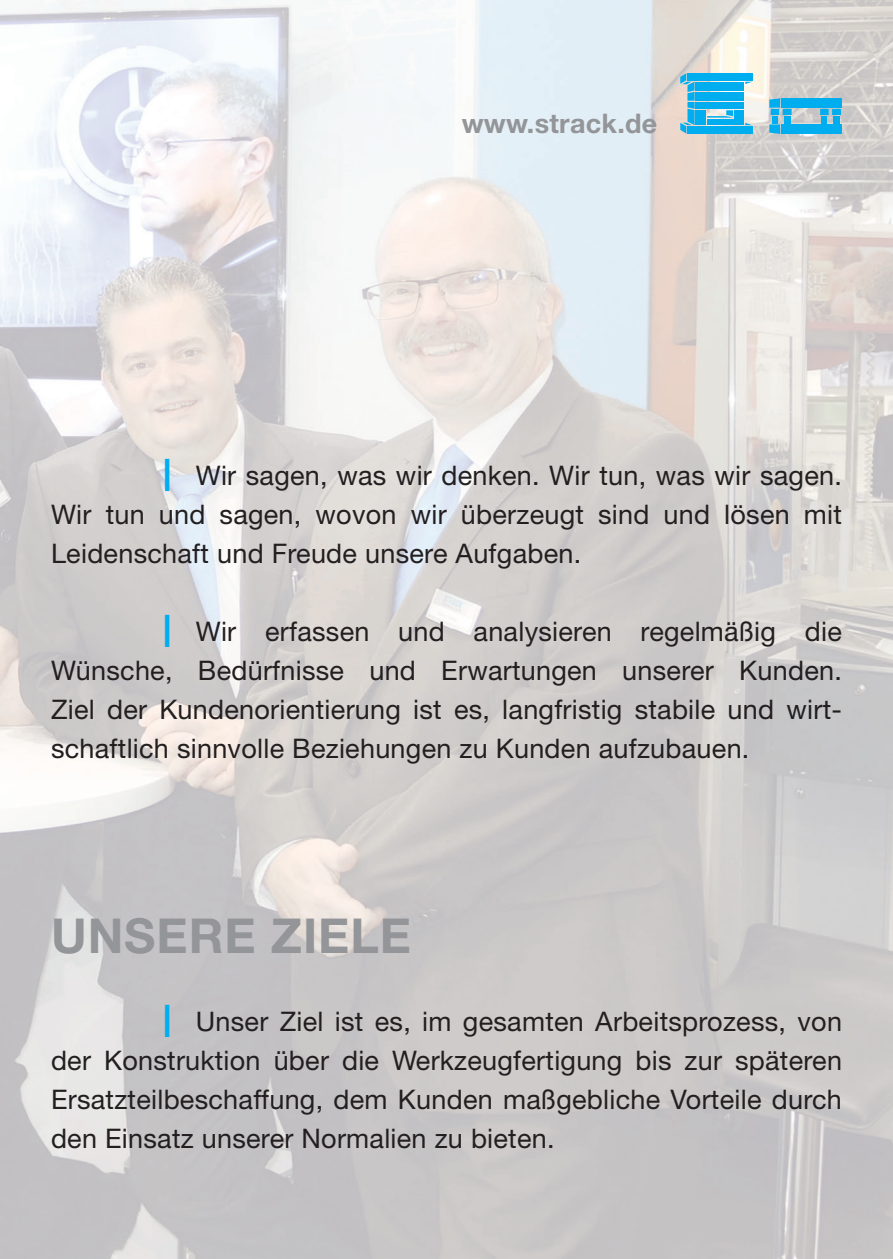
<style>
.page{position:relative;width:893px;height:1259px;background:#fff}
.page>*{position:absolute;margin:0;border:0;box-sizing:border-box;transform-origin:0 0}
.t1{font:700 48px "Helvetica Neue LT Std";letter-spacing:.02em;color:#939598}
.t2{font:27px/39px "Helvetica Neue LT Std";letter-spacing:.01em;color:#231f20;text-align:justify}
.t3{font:700 27px "Helvetica Neue LT Std";letter-spacing:.01em;color:#939598}
.s1{font-size:45px;color:#00aeef}
</style>
<div class="page">
<img style="left:0;top:0;width:893px;height:1259px">
<div style="left:784px;top:116px;width:6px;height:7px;background:#00aeef"></div>
<div style="left:772px;top:116px;width:6px;height:7px;background:#00aeef"></div>
<div style="left:833px;top:116px;width:6px;height:7px;background:#00aeef"></div>
<div style="left:821px;top:116px;width:6px;height:7px;background:#00aeef"></div>
<svg style="left:820px;top:109px;width:21px;height:6px"></svg>
<div style="left:781px;top:124px;width:61px;height:10px;background:#00aeef"></div>
<svg style="left:769px;top:124px;width:11px;height:10px"></svg>
<div style="left:781px;top:98px;width:61px;height:10px;background:#00aeef"></div>
<svg style="left:769px;top:98px;width:23px;height:17px"></svg>
<div style="left:687px;top:126px;width:66px;height:8px;background:#00aeef"></div>
<svg style="left:745px;top:123px;width:7px;height:2px"></svg>
<div style="left:687px;top:73px;width:66px;height:7px;background:#00aeef"></div>
<svg style="left:745px;top:82px;width:7px;height:2px"></svg>
<div style="left:696px;top:110px;width:10px;height:15px;background:#00aeef"></div>
<div style="left:696px;top:82px;width:48px;height:9px;background:#00aeef"></div>
<div style="left:696px;top:92px;width:48px;height:9px;background:#00aeef"></div>
<div style="left:696px;top:102px;width:48px;height:7px;background:#00aeef"></div>
<svg style="left:680px;top:73px;width:15px;height:61px"></svg>
<div style="left:734px;top:110px;width:10px;height:15px;background:#00aeef"></div>
<hr style="left:707px;top:122px;width:26px;height:3px;background:#00aeef">
<hr style="left:707px;top:119px;width:26px;height:2px;background:#00aeef">
<svg style="left:707px;top:110px;width:26px;height:8px"></svg>
<p class="t3" style="left:462px;top:107px;width:197px">www.strack.de</p>
<p class="t2" style="left:51px;top:456px;width:792px;text-indent:111px"><span class="s1">I</span> Wir sagen, was wir denken. Wir tun, was wir sagen.<br>Wir tun und sagen, wovon wir überzeugt sind und lösen mit Leidenschaft und Freude unsere Aufgaben.</p>
<p class="t2" style="left:51px;top:612px;width:792px;text-indent:111px"><span class="s1">I</span> Wir erfassen und analysieren regelmäßig die Wünsche, Bedürfnisse und Erwartungen unserer Kunden.<br>Ziel der Kundenorientierung ist es, langfristig stabile und wirt&shy;schaftlich sinnvolle Beziehungen zu Kunden aufzubauen.</p>
<h1 class="t1" style="left:51px;top:906px;width:362px">UNSERE ZIELE</h1>
<p class="t2" style="left:51px;top:1002px;width:792px;text-indent:111px"><span class="s1">I</span> Unser Ziel ist es, im gesamten Arbeitsprozess, von der Konstruktion über die Werkzeugfertigung bis zur späteren Ersatzteilbeschaffung, dem Kunden maßgebliche Vorteile durch den Einsatz unserer Normalien zu bieten.</p>
</div>
